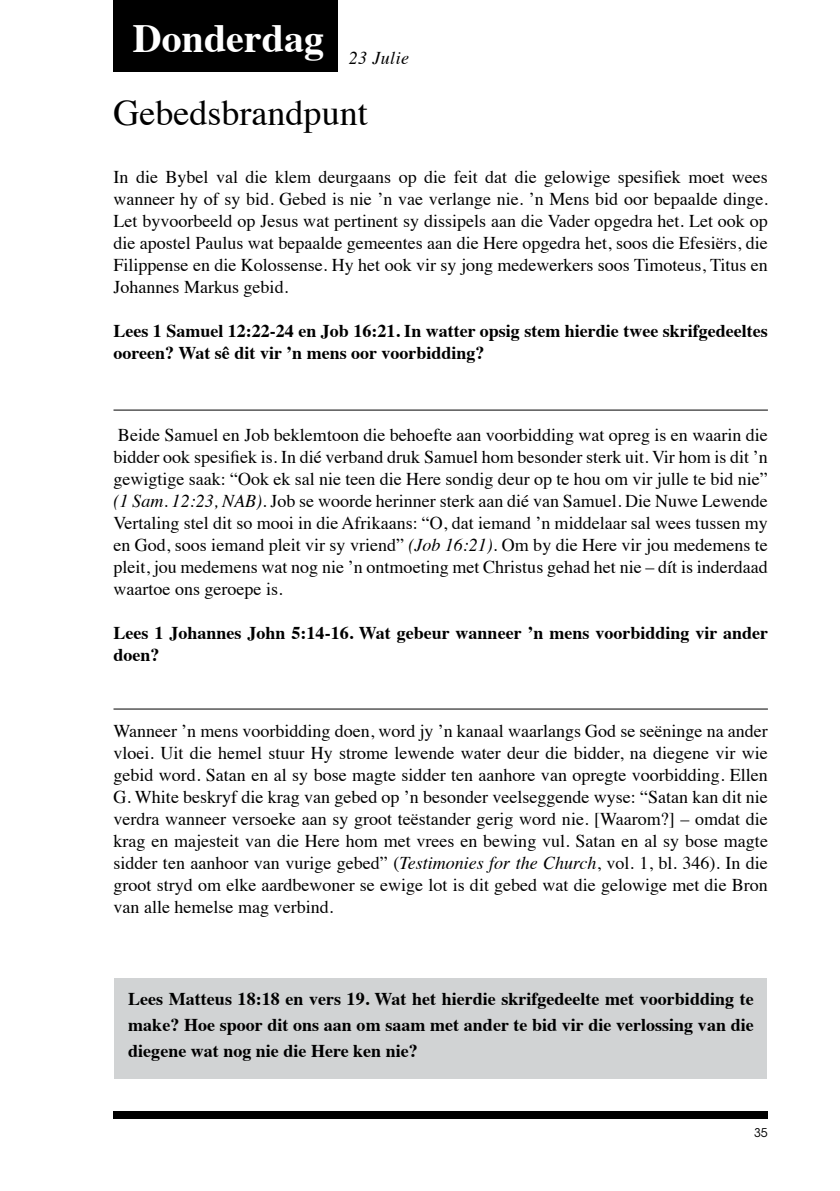
<style>
.page{position:relative;width:840px;height:1191px;background:#fff}
.page>*{position:absolute;margin:0;border:0;box-sizing:border-box;transform-origin:0 0}
.t1{font:700 40px "Times";color:#fff}
.t2{font:36px "Times";color:#000}
.t3{font:18px/22px "Times";color:#000;text-align:justify}
.t4{font:700 18px/22px "Times";color:#000}
.t5{font:italic 18px "Times";letter-spacing:.02em;color:#000}
.t6{font:12px "ITC Avant Garde Std";color:#000}
.s1{font-style:italic}
</style>
<div class="page">
<div style="left:113px;top:1111px;width:654px;height:8px;background:#000"></div>
<div style="left:113px;top:0;width:225px;height:71px;background:#000"></div>
<hr style="left:113px;top:708px;width:654px;height:1px;background:#000">
<hr style="left:113px;top:409px;width:654px;height:1px;background:#000">
<div style="left:114px;top:978px;width:652px;height:100px;background:#d1d3d4"></div>
<h1 class="t1" style="left:133px;top:0;width:193px">Donderdag</h1>
<p class="t5" style="left:349px;top:42px;width:62px">23 Julie</p>
<h2 class="t2" style="left:113px;top:80px;width:255px">Gebedsbrandpunt</h2>
<p class="t3" style="left:113px;top:165px;width:655px">In die Bybel val die klem deurgaans op die feit dat die gelowige spesifiek moet wees wanneer hy of sy bid. Gebed is nie ’n vae verlange nie. ’n Mens bid oor bepaalde dinge.<br>Let byvoorbeeld op Jesus wat pertinent sy dissipels aan die Vader opgedra het. Let ook op die apostel Paulus wat bepaalde gemeentes aan die Here opgedra het, soos die Efesiërs, die Filippense en die Kolossense. Hy het ook vir sy jong medewerkers soos Timoteus, Titus en Johannes Markus gebid.</p>
<p class="t4" style="left:113px;top:318px;width:655px">Lees 1 Samuel 12:22-24 en Job 16:21. In watter opsig stem hierdie twee skrifgedeeltes ooreen? Wat sê dit vir ’n mens oor voorbidding?</p>
<p class="t3" style="left:113px;top:423px;width:655px">Beide Samuel en Job beklemtoon die behoefte aan voorbidding wat opreg is en waarin die bidder ook spesifiek is. In dié verband druk Samuel hom besonder sterk uit. Vir hom is dit ’n gewigtige saak: “Ook ek sal nie teen die Here sondig deur op te hou om vir julle te bid nie” <span class="s1">(1 Sam. 12:23, NAB).</span> Job se woorde herinner sterk aan dié van Samuel. Die Nuwe Lewende Vertaling stel dit so mooi in die Afrikaans: “O, dat iemand ’n middelaar sal wees tussen my en God, soos iemand pleit vir sy vriend” <span class="s1">(Job 16:21).</span> Om by die Here vir jou medemens te pleit, jou medemens wat nog nie ’n ontmoeting met Christus gehad het nie – dít is inderdaad waartoe ons geroepe is.</p>
<p class="t4" style="left:113px;top:620px;width:655px">Lees 1 Johannes John 5:14-16. Wat gebeur wanneer ’n mens voorbidding vir ander doen?</p>
<p class="t3" style="left:113px;top:719px;width:655px">Wanneer ’n mens voorbidding doen, word jy ’n kanaal waarlangs God se seëninge na ander vloei. Uit die hemel stuur Hy strome lewende water deur die bidder, na diegene vir wie gebid word. Satan en al sy bose magte sidder ten aanhore van opregte voorbidding. Ellen G. White beskryf die krag van gebed op ’n besonder veelseggende wyse: “Satan kan dit nie verdra wanneer versoeke aan sy groot teëstander gerig word nie. [Waarom?] – omdat die krag en majesteit van die Here hom met vrees en bewing vul. Satan en al sy bose magte sidder ten aanhoor van vurige gebed” (<span class="s1">Testimonies for the Church</span>, vol. 1, bl. 346). In die groot stryd om elke aardbewoner se ewige lot is dit gebed wat die gelowige met die Bron van alle hemelse mag verbind.</p>
<p class="t4" style="left:128px;top:984px;width:626px;line-height:26px;text-align:justify">Lees Matteus 18:18 en vers 19. Wat het hierdie skrifgedeelte met voorbidding te make? Hoe spoor dit ons aan om saam met ander te bid vir die verlossing van die diegene wat nog nie die Here ken nie?</p>
<p class="t6" style="left:753px;top:1125px;width:15px">35</p>
</div>
